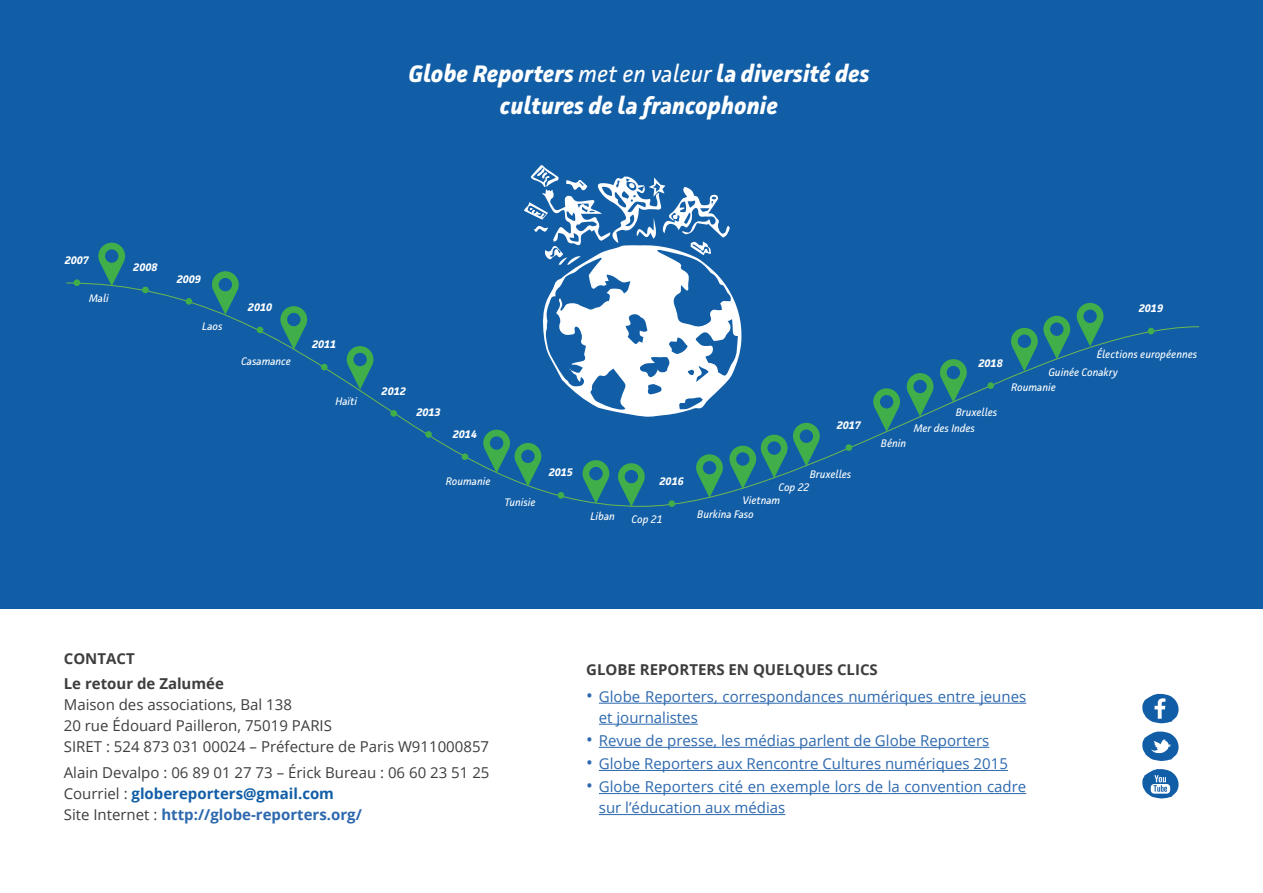
<style>
.page{position:relative;width:1263px;height:893px;background:#fff}
.page>*{position:absolute;margin:0;border:0;box-sizing:border-box;transform-origin:0 0}
.t1{font:italic 700 24px/31.5px "Facit";color:#fff;text-align:center}
.t2{font:15px/21px "Open Sans";color:#2d68ae}
.t3{font:15px/21px "Open Sans";color:#3e3e3f}
.t4{font:700 15px/25.2px "Open Sans";color:#3e3e3f}
.t5{font:italic 10.95px "Facit";color:#fff}
.t6{font:italic 700 10.95px "Facit";color:#fff}
.s1{font-weight:400}
.s2{font-weight:700;color:#115ea7}
.s3{font-weight:700;color:#2d68ae}
.s4{font-size:18px}
</style>
<div class="page">
<div style="left:0;top:0;width:1263px;height:608px;background:#115ea7"></div>
<hr style="left:599px;top:703px;width:427px;height:1px;background:#2d68ae">
<hr style="left:599px;top:724px;width:99px;height:1px;background:#2d68ae">
<hr style="left:599px;top:747px;width:390px;height:1px;background:#2d68ae">
<hr style="left:599px;top:770px;width:409px;height:1px;background:#2d68ae">
<hr style="left:599px;top:793px;width:427px;height:1px;background:#2d68ae">
<hr style="left:599px;top:814px;width:186px;height:1px;background:#2d68ae">
<svg style="left:524px;top:165px;width:206px;height:117px"></svg>
<svg style="left:1142px;top:694px;width:37px;height:29px"></svg>
<svg style="left:1142px;top:731px;width:37px;height:30px"></svg>
<svg style="left:1142px;top:769px;width:37px;height:29px"></svg>
<svg style="left:98px;top:243px;width:27px;height:39px"></svg>
<svg style="left:66px;top:282px;width:1134px;height:225px"></svg>
<div style="left:74px;top:279px;width:6px;height:7px;background:#40ae49;border-radius:50%"></div>
<div style="left:142px;top:287px;width:7px;height:6px;background:#40ae49;border-radius:50%"></div>
<div style="left:186px;top:298px;width:6px;height:7px;background:#40ae49;border-radius:50%"></div>
<svg style="left:257px;top:327px;width:6px;height:6px"></svg>
<div style="left:321px;top:364px;width:7px;height:6px;background:#40ae49;border-radius:50%"></div>
<div style="left:390px;top:410px;width:7px;height:7px;background:#40ae49;border-radius:50%"></div>
<div style="left:425px;top:431px;width:7px;height:7px;background:#40ae49;border-radius:50%"></div>
<div style="left:462px;top:453px;width:6px;height:7px;background:#40ae49;border-radius:50%"></div>
<div style="left:558px;top:492px;width:6px;height:7px;background:#40ae49;border-radius:50%"></div>
<div style="left:668px;top:500px;width:7px;height:7px;background:#40ae49;border-radius:50%"></div>
<div style="left:845px;top:444px;width:7px;height:7px;background:#40ae49;border-radius:50%"></div>
<div style="left:987px;top:382px;width:7px;height:7px;background:#40ae49;border-radius:50%"></div>
<svg style="left:1148px;top:328px;width:6px;height:6px"></svg>
<svg style="left:212px;top:271px;width:27px;height:44px"></svg>
<svg style="left:280px;top:306px;width:27px;height:44px"></svg>
<svg style="left:347px;top:346px;width:26px;height:44px"></svg>
<svg style="left:483px;top:430px;width:58px;height:56px"></svg>
<h1 class="t1" style="left:408px;top:58px;width:463px">Globe Reporters <span class="s1">met en valeur</span> la diversité des cultures de la francophonie</h1>
<p class="t6" style="left:65px;top:253px;width:26px">2007</p>
<p class="t5" style="left:89px;top:291px;width:21px">Mali</p>
<p class="t6" style="left:133px;top:261px;width:26px">2008</p>
<p class="t6" style="left:177px;top:272px;width:26px">2009</p>
<p class="t5" style="left:202px;top:319px;width:22px">Laos</p>
<p class="t6" style="left:248px;top:301px;width:26px">2010</p>
<p class="t5" style="left:241px;top:354px;width:51px">Casamance</p>
<p class="t6" style="left:312px;top:338px;width:26px">2011</p>
<p class="t5" style="left:335px;top:394px;width:23px">Haïti</p>
<p class="t6" style="left:382px;top:384px;width:26px">2012</p>
<p class="t6" style="left:416px;top:405px;width:26px">2013</p>
<p class="t6" style="left:453px;top:427px;width:26px">2014</p>
<p class="t5" style="left:446px;top:475px;width:46px">Roumanie</p>
<p class="t5" style="left:504px;top:495px;width:33px">Tunisie</p>
<p class="t6" style="left:549px;top:465px;width:26px">2015</p>
<p class="t6" style="left:659px;top:474px;width:26px">2016</p>
<p class="t6" style="left:837px;top:418px;width:26px">2017</p>
<p class="t5" style="left:810px;top:467px;width:43px">Bruxelles</p>
<p class="t5" style="left:778px;top:480px;width:32px">Cop 22</p>
<p class="t5" style="left:742px;top:493px;width:39px">Vietnam</p>
<p class="t5" style="left:590px;top:509px;width:26px">Liban</p>
<p class="t5" style="left:697px;top:507px;width:58px">Burkina Faso</p>
<p class="t5" style="left:632px;top:513px;width:32px">Cop 21</p>
<p class="t6" style="left:1139px;top:302px;width:26px">2019</p>
<p class="t6" style="left:978px;top:356px;width:26px">2018</p>
<p class="t5" style="left:881px;top:436px;width:27px">Bénin</p>
<p class="t5" style="left:956px;top:406px;width:43px">Bruxelles</p>
<p class="t5" style="left:914px;top:422px;width:63px">Mer des Indes</p>
<p class="t5" style="left:1097px;top:347px;width:102px">Élections européennes</p>
<p class="t5" style="left:1048px;top:366px;width:71px">Guinée Conakry</p>
<p class="t5" style="left:1011px;top:381px;width:46px">Roumanie</p>
<p class="t4" style="left:64px;top:646px;width:162px">CONTACT<br>Le retour de Zalumée</p>
<p class="t3" style="left:64px;top:694px;width:427px">Maison des associations, Bal 138<br>20 rue Édouard Pailleron, 75019 PARIS<br>SIRET : 524 873 031 00024 – Préfecture de Paris W911000857</p>
<p class="t3" style="left:64px;top:761px;width:427px">Alain Devalpo : 06 89 01 27 73 – Érick Bureau : 06 60 23 51 25<br>Courriel : <span class="s2">globereporters@gmail.com<br></span>Site Internet : <span class="s3">http://globe-reporters.org/</span></p>
<p class="t4" style="left:586px;top:656px;width:293px">GLOBE REPORTERS EN QUELQUES CLICS</p>
<p class="t2" style="left:599px;top:686px;width:429px;text-indent:-13px"><span class="s4">•</span> Globe Reporters, correspondances numériques entre jeunes et journalistes</p>
<p class="t2" style="left:586px;top:730px;width:405px"><span class="s4">•</span> Revue de presse, les médias parlent de Globe Reporters</p>
<p class="t2" style="left:586px;top:753px;width:423px"><span class="s4">•</span> Globe Reporters aux Rencontre Cultures numériques 2015</p>
<p class="t2" style="left:599px;top:776px;width:429px;text-indent:-13px"><span class="s4">•</span> Globe Reporters cité en exemple lors de la convention cadre sur l’éducation aux médias</p>
</div>
